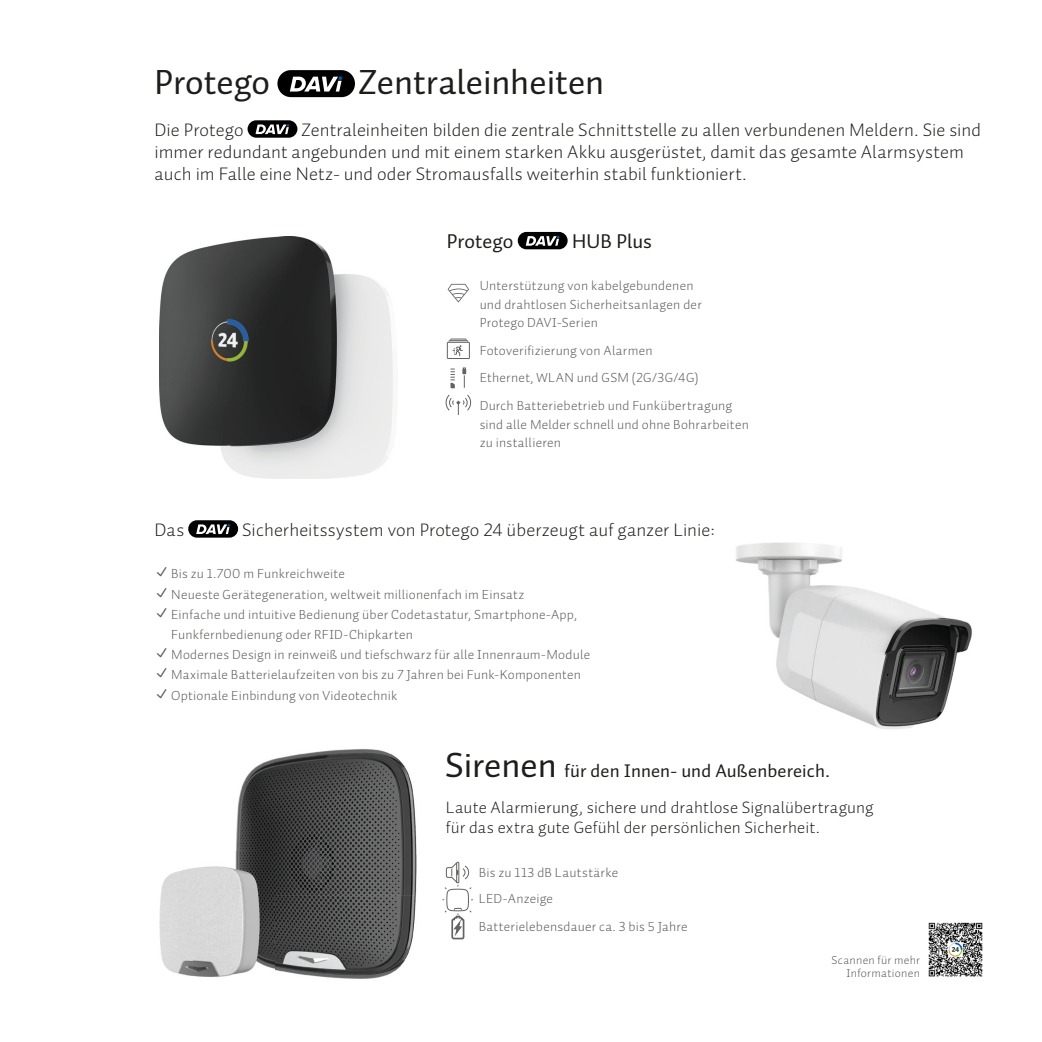
<style>
.page{position:relative;width:1042px;height:1042px;background:#fff}
.page>*{position:absolute;margin:0;border:0;box-sizing:border-box;transform-origin:0 0}
.t1{font:35.35px "Auto 1";color:#1d1d1b}
.t2{font:20.12px "Auto 1";color:#1d1d1b}
.t3{font:18.55px/22.2px "Auto 1 Light LF";letter-spacing:.005em;color:#1d1d1b}
.t4{font:18.55px "Auto 1";letter-spacing:.005em;color:#1d1d1b}
.t5{font:16.8px/20.1px "Auto 1 Light LF";letter-spacing:.01em;color:#1d1d1b}
.t6{font:13.47px/20.1px "Auto 1 Light LF";letter-spacing:.02em;color:#575756}
.t7{font:11.72px/13.5px "Auto 1 Light LF";letter-spacing:.025em;color:#575756;text-align:right}
.s1{font-size:35.35px}
</style>
<div class="page">
<div style="left:518px;top:232px;width:49px;height:17px;background:#000;border-radius:9px"></div>
<svg style="left:526px;top:235px;width:35px;height:11px"></svg>
<svg style="left:446px;top:338px;width:24px;height:21px"></svg>
<svg style="left:450px;top:367px;width:16px;height:21px"></svg>
<svg style="left:445px;top:394px;width:27px;height:21px"></svg>
<svg style="left:448px;top:284px;width:21px;height:18px"></svg>
<img style="left:159px;top:237px;width:234px;height:242px">
<div style="left:248px;top:120px;width:49px;height:18px;background:#000;border-radius:9px"></div>
<svg style="left:255px;top:123px;width:36px;height:11px"></svg>
<img style="left:235px;top:749px;width:182px;height:146px">
<img style="left:275px;top:895px;width:141px;height:84px">
<img style="left:159px;top:852px;width:116px;height:125px">
<svg style="left:442px;top:861px;width:30px;height:79px"></svg>
<img style="left:928px;top:922px;width:55px;height:55px">
<div style="left:188px;top:520px;width:50px;height:17px;background:#000;border-radius:9px"></div>
<svg style="left:196px;top:523px;width:35px;height:11px"></svg>
<img style="left:736px;top:542px;width:236px;height:187px">
<div style="left:277px;top:70px;width:78px;height:27px;background:#000;border-radius:14px"></div>
<svg style="left:290px;top:74px;width:54px;height:18px"></svg>
<h1 class="t1" style="left:155px;top:60px;width:117px">Protego</h1>
<h1 class="t1" style="left:358px;top:60px;width:247px">Zentraleinheiten</h1>
<h3 class="t3" style="left:155px;top:118px;width:91px">Die Protego</h3>
<p class="t3" style="left:155px;top:118px;width:828px;text-indent:147px">Zentraleinheiten bilden die zentrale Schnittstelle zu allen verbundenen Meldern. Sie sind immer redundant angebunden und mit einem starken Akku ausgerüstet, damit das gesamte Alarmsystem auch im Falle eine Netz- und oder Stromausfalls weiterhin stabil funktioniert.</p>
<h2 class="t2" style="left:447px;top:228px;width:68px">Protego</h2>
<h2 class="t2" style="left:572px;top:228px;width:82px">HUB Plus</h2>
<p class="t6" style="left:480px;top:276px;width:224px;line-height:18.6px">Unterstützung von kabelgebundenen und drahtlosen Sicherheitsanlagen der<br>Protego DAVI-Serien</p>
<p class="t6" style="left:480px;top:340px;width:175px">Fotoverifizierung von Alarmen</p>
<p class="t6" style="left:480px;top:367px;width:220px">Ethernet, WLAN und GSM (2G/3G/4G)</p>
<p class="t6" style="left:480px;top:396px;width:271px;line-height:18.6px">Durch Batteriebetrieb und Funkübertragung sind alle Melder schnell und ohne Bohrarbeiten zu installieren</p>
<h3 class="t3" style="left:155px;top:518px;width:31px">Das</h3>
<h3 class="t3" style="left:242px;top:518px;width:474px">Sicherheitssystem von Protego 24 überzeugt auf ganzer Linie:</h3>
<p class="t6" style="left:171px;top:563px;width:420px">Bis zu 1.700 m Funkreichweite<br>Neueste Gerätegeneration, weltweit millionenfach im Einsatz<br>Einfache und intuitive Bedienung über Codetastatur, Smartphone-App, Funkfernbedienung oder RFID-Chipkarten<br>Modernes Design in reinweiß und tiefschwarz für alle Innenraum-Module Maximale Batterielaufzeiten von bis zu 7 Jahren bei Funk-Komponenten Optionale Einbindung von Videotechnik</p>
<h3 class="t4" style="left:445px;top:759px;width:386px"><span class="s1">Sirenen</span> für den Innen- und Außenbereich.</h3>
<p class="t5" style="left:446px;top:797px;width:429px">Laute Alarmierung, sichere und drahtlose Signalübertragung für das extra gute Gefühl der persönlichen Sicherheit.</p>
<p class="t6" style="left:479px;top:862px;width:141px">Bis zu 113 dB Lautstärke</p>
<p class="t6" style="left:479px;top:888px;width:76px">LED-Anzeige</p>
<p class="t6" style="left:479px;top:916px;width:210px">Batterielebensdauer ca. 3 bis 5 Jahre</p>
<p class="t7" style="left:831px;top:953px;width:90px">Scannen für mehr<br>Informationen</p>
</div>
